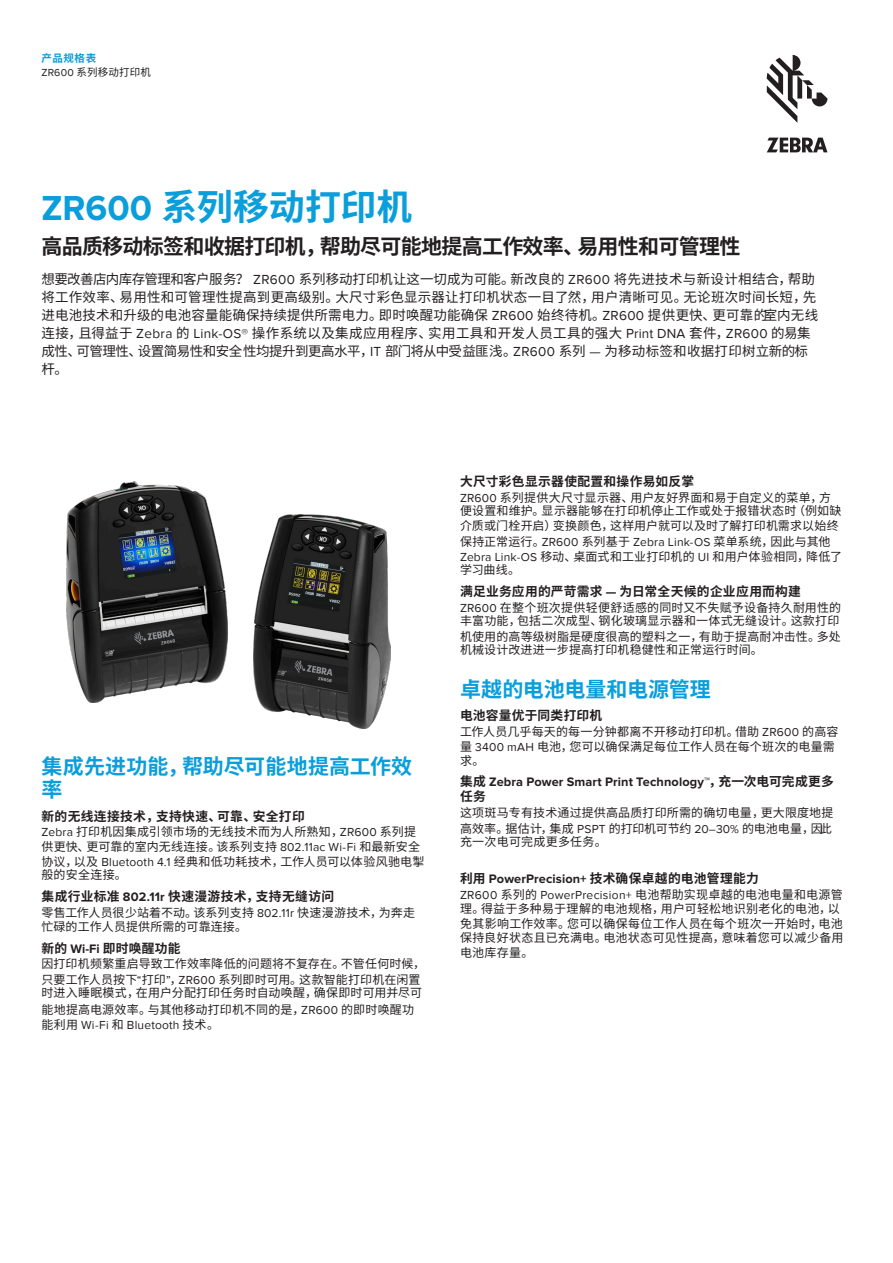
<style>
.page{position:relative;width:893px;height:1263px;background:#fff}
.page>*{position:absolute;margin:0;border:0;box-sizing:border-box;transform-origin:0 0}
.t1{font:700 36px "Noto Sans CJ Ksc";letter-spacing:-.01em;color:#0a9edb}
.t2{font:700 21px "Noto Sans CJ Ksc";letter-spacing:-.035em;color:#231f20}
.Body{font:700 21px/22.5px "Noto Sans CJ Ksc";color:#0a9edb}
.t3{font:13.5px/18px "Noto Sans CJ Ksc";letter-spacing:.015em;color:#231f20}
.Body-2{font:700 12.75px "Noto Sans CJ Ksc";letter-spacing:.025em;color:#231f20}
.Body-3{font:700 12.75px/15px "Proxima Nova";letter-spacing:.005em;color:#231f20}
.Body-4{font:12px/14.9px "Noto Sans CJ Ksc";letter-spacing:.015em;color:#231f20}
.Body-5{font:12px "Proxima Nova";letter-spacing:.015em;color:#231f20}
.t4{font:10.5px/14.2px "Noto Sans CJ Ksc";letter-spacing:.015em;color:#231f20}
.s1{font-weight:700;color:#0a9edb}
.s2{font-family:"Proxima Nova"}
.s3{font-family:"Noto Sans CJ Ksc"}
</style>
<div class="page">
<img style="left:254px;top:514px;width:136px;height:215px">
<img style="left:67px;top:482px;width:160px;height:220px">
<svg style="left:767px;top:55px;width:60px;height:68px"></svg>
<svg style="left:767px;top:138px;width:60px;height:14px"></svg>
<p class="t4" style="left:41px;top:51px;width:111px"><span class="s1">产品规格表<br></span><span class="s2">ZR600</span> 系列移动打印机</p>
<p class="t1" style="left:41px;top:186px;width:372px"><span class="s2">ZR600</span> 系列移动打印机</p>
<p class="t2" style="left:41px;top:235px;width:700px">高品质移动标签和收据打印机，帮助尽可能地提高工作效率、易用性和可管理性</p>
<p class="t3" style="left:41px;top:270px;width:778px">想要改善店内库存管理和客户服务？ <span class="s2">ZR600</span> 系列移动打印机让这一切成为可能。新改良的 <span class="s2">ZR600</span> 将先进技术与新设计相结合，帮助将工作效率、易用性和可管理性提高到更高级别。大尺寸彩色显示器让打印机状态一目了然，用户清晰可见。无论班次时间长短，先进电池技术和升级的电池容量能确保持续提供所需电力。即时唤醒功能确保 <span class="s2">ZR600</span> 始终待机。<span class="s2">ZR600</span> 提供更快、更可靠的室内无线连接，且得益于 <span class="s2">Zebra</span> 的 <span class="s2">Link-OS®</span> 操作系统以及集成应用程序、实用工具和开发人员工具的强大 <span class="s2">Print DNA</span> 套件，<span class="s2">ZR600</span> 的易集成性、可管理性、设置简易性和安全性均提升到更高水平，<span class="s2">IT</span> 部门将从中受益匪浅。<span class="s2">ZR600</span> 系列 <span class="s2">—</span> 为移动标签和收据打印树立新的标杆。</p>
<p class="Body" style="left:41px;top:756px;width:372px">集成先进功能，帮助尽可能地提高工作效率</p>
<p class="Body-2" style="left:41px;top:809px;width:265px">新的无线连接技术，支持快速、可靠、安全打印</p>
<p class="Body-4" style="left:41px;top:824px;width:384px"><span class="s2">Zebra</span> 打印机因集成引领市场的无线技术而为人所熟知，<span class="s2">ZR600</span> 系列提供更快、更可靠的室内无线连接。该系列支持 <span class="s2">802.11ac Wi-Fi</span> 和最新安全协议，以及 <span class="s2">Bluetooth 4.1</span> 经典和低功耗技术，工作人员可以体验风驰电掣</p>
<p class="Body-4" style="left:41px;top:868px;width:87px">般的安全连接。</p>
<p class="Body-2" style="left:41px;top:889px;width:294px">集成行业标准 <span class="s2">802.11r</span> 快速漫游技术，支持无缝访问</p>
<p class="Body-4" style="left:41px;top:907px;width:375px;line-height:13.4px">零售工作人员很少站着不动。该系列支持 <span class="s2">802.11r</span> 快速漫游技术，为奔走忙碌的工作人员提供所需的可靠连接。</p>
<p class="Body-2" style="left:41px;top:941px;width:141px">新的 <span class="s2">Wi-Fi</span> 即时唤醒功能</p>
<p class="Body-4" style="left:41px;top:955px;width:385px;line-height:16.4px">因打印机频繁重启导致工作效率降低的问题将不复存在。不管任何时候，只要工作人员按下<span class="s2">“</span>打印<span class="s2">”</span>，<span class="s2">ZR600</span> 系列即时可用。这款智能打印机在闲置</p>
<p class="Body-4" style="left:41px;top:985px;width:382px;line-height:16.4px">时进入睡眠模式，在用户分配打印任务时自动唤醒，确保即时可用并尽可能地提高电源效率。与其他移动打印机不同的是，<span class="s2">ZR600</span> 的即时唤醒功</p>
<p class="Body-5" style="left:41px;top:1018px;width:179px"><span class="s3">能利用</span> Wi-Fi <span class="s3">和</span> Bluetooth <span class="s3">技术。</span></p>
<p class="Body-2" style="left:460px;top:474px;width:236px">大尺寸彩色显示器使配置和操作易如反掌</p>
<p class="Body-4" style="left:460px;top:492px;width:383px;line-height:13px"><span class="s2">ZR600</span> 系列提供大尺寸显示器、用户友好界面和易于自定义的菜单，方便设置和维护。显示器能够在打印机停止工作或处于报错状态时（例如缺</p>
<p class="Body-4" style="left:460px;top:518px;width:380px;line-height:16.4px">介质或门栓开启）变换颜色，这样用户就可以及时了解打印机需求以始终保持正常运行。<span class="s2">ZR600</span> 系列基于 <span class="s2">Zebra Link-OS</span> 菜单系统，因此与其他</p>
<p class="Body-4" style="left:460px;top:550px;width:384px;line-height:13px"><span class="s2">Zebra Link-OS</span> 移动、桌面式和工业打印机的 <span class="s2">UI</span> 和用户体验相同，降低了学习曲线。</p>
<p class="Body-2" style="left:460px;top:584px;width:342px">满足业务应用的严苛需求 <span class="s2">—</span> 为日常全天候的企业应用而构建</p>
<p class="Body-4" style="left:460px;top:601px;width:383px;line-height:13.2px"><span class="s2">ZR600</span> 在整个班次提供轻便舒适感的同时又不失赋予设备持久耐用性的丰富功能，包括二次成型、钢化玻璃显示器和一体式无缝设计。这款打印</p>
<p class="Body-4" style="left:460px;top:630px;width:382px;line-height:13.2px">机使用的高等级树脂是硬度很高的塑料之一，有助于提高耐冲击性。多处机械设计改进进一步提高打印机稳健性和正常运行时间。</p>
<p class="Body" style="left:460px;top:679px;width:252px">卓越的电池电量和电源管理</p>
<p class="Body-2" style="left:460px;top:708px;width:144px">电池容量优于同类打印机</p>
<p class="Body-4" style="left:460px;top:725px;width:380px">工作人员几乎每天的每一分钟都离不开移动打印机。借助 <span class="s2">ZR600</span> 的高容量 <span class="s2">3400 mAH</span> 电池，您可以确保满足每位工作人员在每个班次的电量需</p>
<p class="Body-4" style="left:460px;top:753px;width:26px">求。</p>
<p class="Body-3" style="left:460px;top:775px;width:376px"><span class="s3">集成</span> Zebra Power Smart Print Technology™<span class="s3">，充一次电可完成更多任务</span></p>
<p class="Body-4" style="left:460px;top:804px;width:375px;line-height:16.4px">这项斑马专有技术通过提供高品质打印所需的确切电量，更大限度地提高效率。据估计，集成 <span class="s2">PSPT</span> 的打印机可节约 <span class="s2">20–30%</span> 的电池电量，因此</p>
<p class="Body-4" style="left:460px;top:834px;width:148px">充一次电可完成更多任务。</p>
<p class="Body-2" style="left:460px;top:871px;width:300px">利用 <span class="s2">PowerPrecision+</span> 技术确保卓越的电池管理能力</p>
<p class="Body-4" style="left:460px;top:888px;width:384px;line-height:13.4px"><span class="s2">ZR600</span> 系列的 <span class="s2">PowerPrecision+</span> 电池帮助实现卓越的电池电量和电源管理。得益于多种易于理解的电池规格，用户可轻松地识别老化的电池，以</p>
<p class="Body-4" style="left:460px;top:916px;width:385px;text-align:justify">免其影响工作效率。您可以确保每位工作人员在每个班次一开始时，电池保持良好状态且已充满电。电池状态可见性提高，意味着您可以减少备用电池库存量。</p>
</div>
